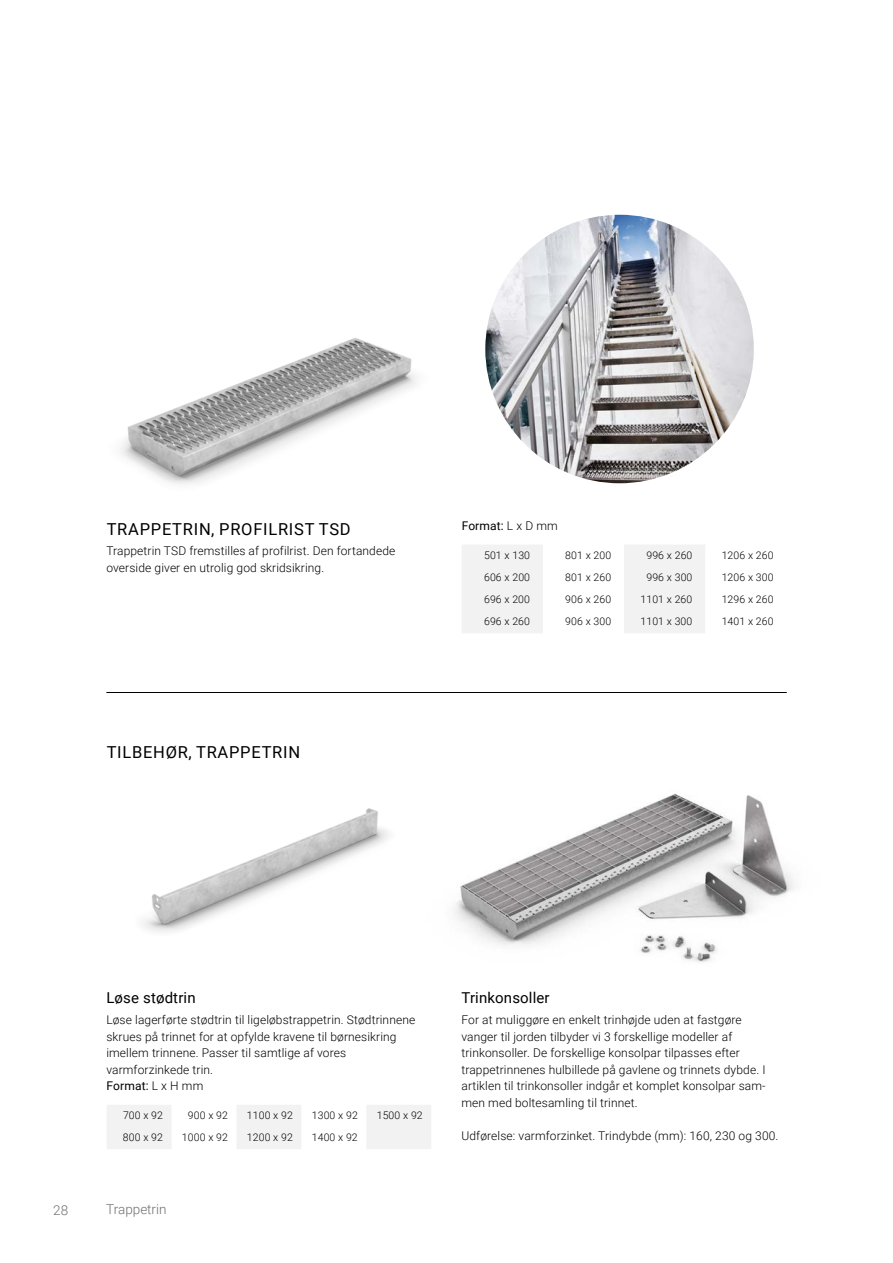
<style>
.page{position:relative;width:893px;height:1263px;background:#fff}
.page>*{position:absolute;margin:0;border:0;box-sizing:border-box;transform-origin:0 0}
.t1{font:16.5px "Roboto";letter-spacing:.045em;color:#000}
.t2{font:15px "Roboto";letter-spacing:.01em;color:#000}
.t3{font:300 13.5px "Roboto";color:#706f6f}
.t4{font:300 12px/16.5px "Roboto";letter-spacing:.01em;color:#000}
.t5{font:12px "Roboto";letter-spacing:.01em;color:#000}
.t6{font:300 10.5px "Roboto";letter-spacing:.01em;color:#000}
.s1{font-weight:300}
</style>
<div class="page">
<img style="left:143px;top:808px;width:246px;height:124px">
<img style="left:454px;top:793px;width:340px;height:169px">
<hr style="left:106px;top:692px;width:681px;height:1px;background:#000">
<img style="left:120px;top:338px;width:296px;height:146px">
<img style="left:485px;top:215px;width:269px;height:268px;border-radius:134px">
<svg style="left:462px;top:545px;width:243px;height:88px"></svg>
<svg style="left:107px;top:1105px;width:324px;height:44px"></svg>
<p class="t5" style="left:462px;top:517px;width:98px">Format: <span class="s1">L x D mm</span></p>
<h1 class="t1" style="left:107px;top:517px;width:246px">TRAPPETRIN, PROFILRIST TSD</h1>
<p class="t4" style="left:106px;top:542px;width:291px">Trappetrin TSD fremstilles af profilrist. Den fortandede overside giver en utrolig god skridsikring.</p>
<p class="t6" style="left:484px;top:548px;width:47px">501 x 130</p>
<p class="t6" style="left:565px;top:548px;width:47px">801 x 200</p>
<p class="t6" style="left:646px;top:548px;width:47px">996 x 260</p>
<p class="t6" style="left:722px;top:548px;width:53px">1206 x 260</p>
<p class="t6" style="left:484px;top:570px;width:47px">606 x 200</p>
<p class="t6" style="left:565px;top:570px;width:47px">801 x 260</p>
<p class="t6" style="left:646px;top:570px;width:47px">996 x 300</p>
<p class="t6" style="left:722px;top:570px;width:53px">1206 x 300</p>
<p class="t6" style="left:484px;top:592px;width:47px">696 x 200</p>
<p class="t6" style="left:565px;top:592px;width:47px">906 x 260</p>
<p class="t6" style="left:640px;top:592px;width:53px">1101 x 260</p>
<p class="t6" style="left:722px;top:592px;width:53px">1296 x 260</p>
<p class="t6" style="left:484px;top:614px;width:47px">696 x 260</p>
<p class="t6" style="left:565px;top:614px;width:47px">906 x 300</p>
<p class="t6" style="left:640px;top:614px;width:53px">1101 x 300</p>
<p class="t6" style="left:722px;top:614px;width:53px">1401 x 260</p>
<h1 class="t1" style="left:107px;top:741px;width:195px">TILBEHØR, TRAPPETRIN</h1>
<p class="t2" style="left:106px;top:987px;width:91px">Løse stødtrin</p>
<p class="t4" style="left:106px;top:1011px;width:310px">Løse lagerførte stødtrin til ligeløbstrappetrin. Stødtrinnene skrues på trinnet for at opfylde kravene til børnesikring imellem trinnene. Passer til samtlige af vores varmforzinkede trin.</p>
<p class="t5" style="left:107px;top:1077px;width:98px">Format: <span class="s1">L x H mm</span></p>
<p class="t6" style="left:123px;top:1108px;width:42px">700 x 92</p>
<p class="t6" style="left:188px;top:1108px;width:42px">900 x 92</p>
<p class="t6" style="left:247px;top:1108px;width:47px">1100 x 92</p>
<p class="t6" style="left:312px;top:1108px;width:47px">1300 x 92</p>
<p class="t6" style="left:377px;top:1108px;width:47px">1500 x 92</p>
<p class="t6" style="left:123px;top:1130px;width:42px">800 x 92</p>
<p class="t6" style="left:182px;top:1130px;width:47px">1000 x 92</p>
<p class="t6" style="left:247px;top:1130px;width:47px">1200 x 92</p>
<p class="t6" style="left:312px;top:1130px;width:47px">1400 x 92</p>
<p class="t3" style="left:53px;top:1200px;width:17px">28</p>
<p class="t3" style="left:106px;top:1200px;width:62px">Trappetrin</p>
<p class="t2" style="left:461px;top:987px;width:90px">Trinkonsoller</p>
<p class="t4" style="left:461px;top:1011px;width:306px">For at muliggøre en enkelt trinhøjde uden at fastgøre vanger til jorden tilbyder vi 3 forskellige modeller af trinkonsoller. De forskellige konsolpar tilpasses efter trappetrinnenes hulbillede på gavlene og trinnets dybde. I artiklen til trinkonsoller indgår et komplet konsolpar sam&shy;men med boltesamling til trinnet.</p>
<p class="t4" style="left:461px;top:1127px;width:318px">Udførelse: varmforzinket. Trindybde (mm): 160, 230 og 300.</p>
</div>
